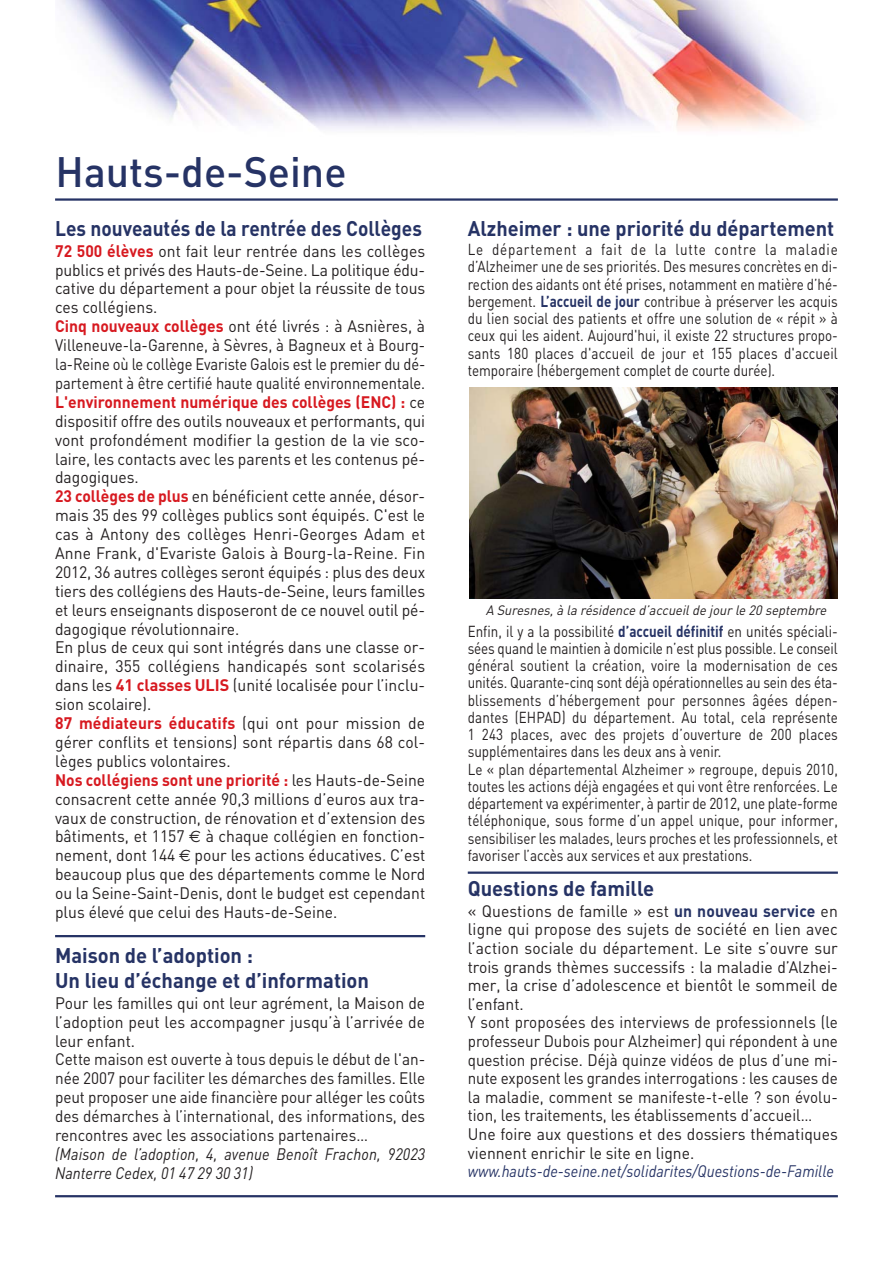
<style>
.page{position:relative;width:893px;height:1263px;background:#fff}
.page>*{position:absolute;margin:0;border:0;box-sizing:border-box;transform-origin:0 0}
.t1{font:500 42px "DIN";color:#263365}
.t2{font:700 21px/25px "DIN";color:#263365;scale:.96 1}
.t3{font:700 21px "DIN";color:#263365;scale:.91 1}
.t4{font:700 21px "DIN";color:#263365;scale:.95 1}
.t5{font:16.5px/18.9px "DIN";color:#231f20;scale:.95 1}
.t6{font:italic 16.5px/18.9px "DIN";letter-spacing:.01em;color:#231f20;scale:.9 1}
.t7{font:italic 16.5px "DIN";color:#263365;scale:.9 1}
.t8{font:15.75px/17.2px "DIN";color:#231f20;text-align:justify;scale:.85 1}
.t9{font:italic 13.5px "DIN";color:#231f20;scale:.95 1}
.s1{font-weight:700;color:#d71920}
.s2{font-family:"Euro Sans"}
.s3{font-weight:700;color:#263365}
</style>
<div class="page">
<img style="left:60px;top:0;width:748px;height:131px">
<hr style="left:55px;top:1195px;width:782px;height:2px;background:#263365">
<hr style="left:55px;top:935px;width:370px;height:2px;background:#263365">
<hr style="left:468px;top:872px;width:369px;height:2px;background:#263365">
<img style="left:469px;top:388px;width:368px;height:211px">
<hr style="left:55px;top:198px;width:782px;height:3px;background:#263365">
<h1 class="t1" style="left:56px;top:157px;width:292px">Hauts-de-Seine</h1>
<p class="t3" style="left:55px;top:221px;width:404px">Les nouveautés de la rentrée des Collèges</p>
<p class="t5" style="left:55px;top:243px;width:391px"><span class="s1">72 500 élèves</span> ont fait leur rentrée dans les collèges publics et privés des Hauts-de-Seine. La politique édu&shy;cative du département a pour objet la réussite de tous ces collégiens.<br><span class="s1">Cinq nouveaux collèges</span> ont été livrés : à Asnières, à Villeneuve-la-Garenne, à Sèvres, à Bagneux et à Bourg&shy;la-Reine où le collège Evariste Galois est le premier du dé&shy;partement à être certifié haute qualité environnementale.<br><span class="s1">L'environnement numérique des collèges (ENC) :</span> ce dispositif offre des outils nouveaux et performants, qui vont profondément modifier la gestion de la vie sco&shy;laire, les contacts avec les parents et les contenus pé&shy;dagogiques.<br><span class="s1">23 collèges de plus</span> en bénéficient cette année, désor&shy;mais 35 des 99 collèges publics sont équipés. C'est le cas à Antony des collèges Henri-Georges Adam et Anne Frank, d'Evariste Galois à Bourg-la-Reine. Fin 2012, 36 autres collèges seront équipés : plus des deux tiers des collégiens des Hauts-de-Seine, leurs familles et leurs enseignants disposeront de ce nouvel outil pé&shy;dagogique révolutionnaire.<br>En plus de ceux qui sont intégrés dans une classe or&shy;dinaire, 355 collégiens handicapés sont scolarisés dans les <span class="s1">41 classes ULIS</span> (unité localisée pour l’inclu&shy;sion scolaire).<br><span class="s1">87 médiateurs éducatifs</span> (qui ont pour mission de gérer conflits et tensions) sont répartis dans 68 col&shy;lèges publics volontaires.<br><span class="s1">Nos collégiens sont une priorité :</span> les Hauts-de-Seine consacrent cette année 90,3 millions d’euros aux tra&shy;vaux de construction, de rénovation et d’extension des bâtiments, et 1157 <span class="s2">€</span> à chaque collégien en fonction&shy;nement, dont 144 <span class="s2">€</span> pour les actions éducatives. C’est beaucoup plus que des départements comme le Nord ou la Seine-Saint-Denis, dont le budget est cependant plus élevé que celui des Hauts-de-Seine.</p>
<p class="t2" style="left:55px;top:945px;width:328px">Maison de l’adoption :<br>Un lieu d’échange et d’information</p>
<p class="t5" style="left:55px;top:995px;width:391px">Pour les familles qui ont leur agrément, la Maison de l’adoption peut les accompagner jusqu’à l’arrivée de leur enfant.<br>Cette maison est ouverte à tous depuis le début de l'an&shy;née 2007 pour faciliter les démarches des familles. Elle peut proposer une aide financière pour alléger les coûts des démarches à l’international, des informations, des rencontres avec les associations partenaires…</p>
<p class="t6" style="left:55px;top:1146px;width:413px">(Maison de l’adoption, 4, avenue Benoît Frachon, 92023<br>Nanterre Cedex, 01 47 29 30 31)</p>
<p class="t4" style="left:468px;top:221px;width:387px">Alzheimer : une priorité du département</p>
<p class="t8" style="left:468px;top:243px;width:437px">Le département a fait de la lutte contre la maladie d’Alzheimer une de ses priorités. Des mesures concrètes en di&shy;rection des aidants ont été prises, notamment en matière d’hé&shy;bergement. <span class="s3">L’accueil de jour</span> contribue à préserver les acquis du lien social des patients et offre une solution de « répit » à ceux qui les aident. Aujourd'hui, il existe 22 structures propo&shy;sants 180 places d'accueil de jour et 155 places d'accueil temporaire (hébergement complet de courte durée).</p>
<p class="t9" style="left:485px;top:605px;width:362px">A Suresnes,à la résidence d’accueilde jour le 20 septembre</p>
<p class="t8" style="left:468px;top:624px;width:437px;text-align:left">Enfin, il y a la possibilité <span class="s3">d’accueil définitif</span> en unités spéciali&shy;sées quand le maintien à domicile n’est plus possible. Le conseil général soutient la création, voire la modernisation de ces unités. Quarante-cinq sont déjà opérationnelles au sein des éta&shy;blissements d’hébergement pour personnes âgées dépen&shy;dantes (EHPAD) du département. Au total, cela représente 1 243 places, avec des projets d’ouverture de 200 places supplémentaires dans les deux ans à venir.<br>Le « plan départemental Alzheimer » regroupe, depuis 2010, toutes les actions déjà engagées et qui vont être renforcées. Le département va expérimenter, à partir de 2012, une plate-forme téléphonique, sous forme d’un appel unique, pour informer, sensibiliser les malades, leurs proches et les professionnels, et favoriser l’accès aux services et aux prestations.</p>
<p class="t2" style="left:468px;top:878px;width:196px">Questions de famille</p>
<p class="t5" style="left:468px;top:904px;width:391px">« Questions de famille » est <span class="s3">un nouveau service</span> en ligne qui propose des sujets de société en lien avec l’action sociale du département. Le site s’ouvre sur trois grands thèmes successifs : la maladie d’Alzhei&shy;mer, la crise d’adolescence et bientôt le sommeil de l’enfant.<br>Y sont proposées des interviews de professionnels (le professeur Dubois pour Alzheimer) qui répondent à une question précise. Déjà quinze vidéos de plus d’une mi&shy;nute exposent les grandes interrogations : les causes de la maladie, comment se manifeste-t-elle ? son évolu&shy;tion, les traitements, les établissements d’accueil… Une foire aux questions et des dossiers thématiques viennent enrichir le site en ligne.</p>
<p class="t7" style="left:468px;top:1166px;width:408px">www.hauts-de-seine.net/solidarites/Questions-de-Famille</p>
</div>
